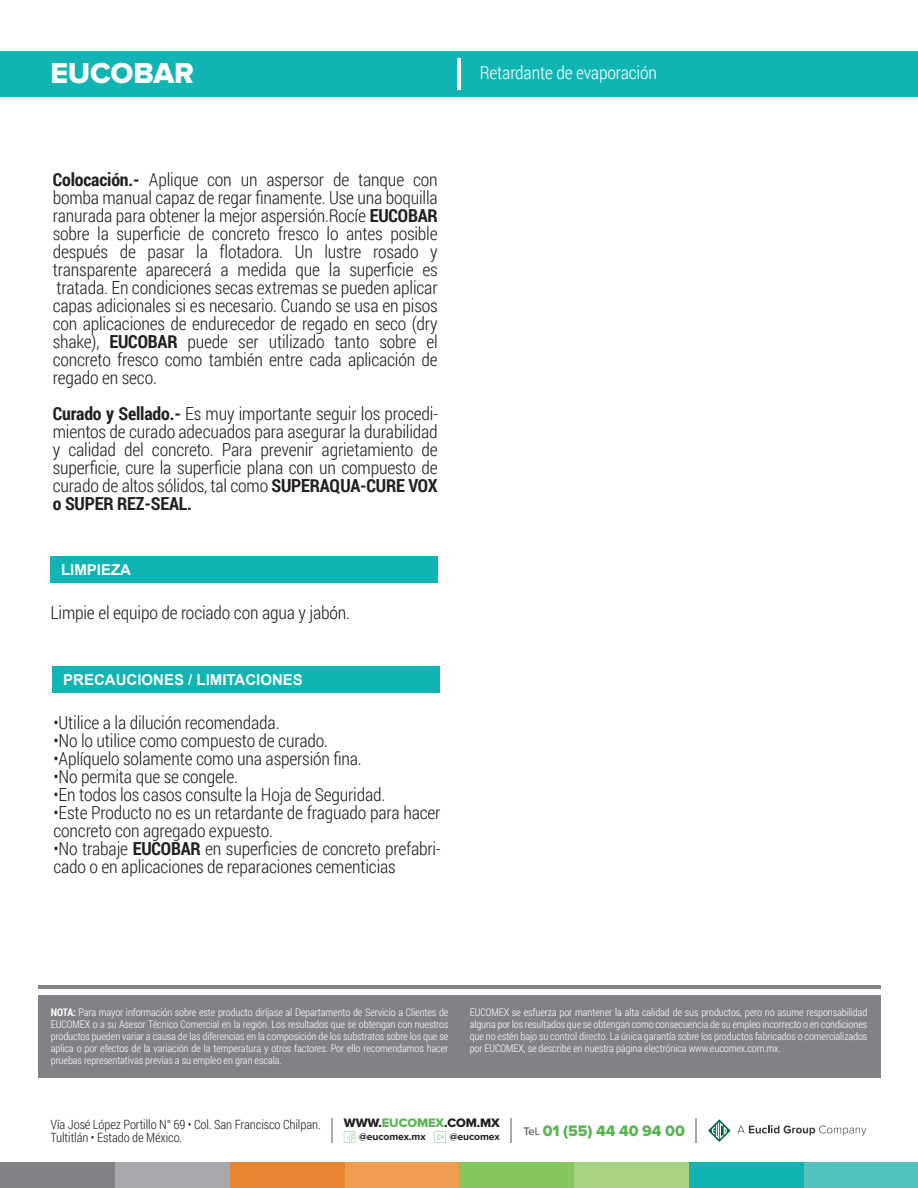
<style>
.page{position:relative;width:918px;height:1188px;background:#fff}
.page>*{position:absolute;margin:0;border:0;box-sizing:border-box;transform-origin:0 0}
.t1{font:30px "Proxima Nova A Extrabld";letter-spacing:-.01em;color:#fff}
.t2{font:300 18px/18px "Roboto Condensed";letter-spacing:-.01em;color:#231f20}
.t3{font:300 18px "Roboto Condensed";letter-spacing:-.01em;color:#fff}
.t4{font:15.75px "Proxima Nova A Extrabld";letter-spacing:-.01em;color:#5ab453}
.t5{font:700 15px "Arial";color:#fff}
.t6{font:300 12.75px/12.8px "Roboto Condensed";letter-spacing:-.01em;color:#231f20}
.t7{font:12.75px "Proxima Nova A Extrabld";letter-spacing:-.01em;color:#231f20}
.t8{font:300 10.5px/12px "Roboto Condensed";letter-spacing:-.01em;color:#fff;text-align:justify}
.t9{font:700 10.35px "Proxima Nova A";letter-spacing:-.01em;color:#231f20}
.s1{font-weight:700}
.s2{color:#5ab453}
.s3{font-family:"Proxima Nova A";font-size:11.25px;color:#333739}
</style>
<div class="page">
<div style="left:0;top:51px;width:918px;height:45px;background:#10b5b3"></div>
<div style="left:38px;top:995px;width:843px;height:82px;background:#808285"></div>
<hr style="left:38px;top:985px;width:843px;height:3px;background:#808285">
<div style="left:51px;top:556px;width:387px;height:27px;background:#10b5b3"></div>
<div style="left:804px;top:1162px;width:114px;height:26px;background:#52c2bf"></div>
<div style="left:689px;top:1162px;width:115px;height:26px;background:#10b5b3"></div>
<div style="left:574px;top:1162px;width:115px;height:26px;background:#a6d281"></div>
<div style="left:459px;top:1162px;width:115px;height:26px;background:#85c65d"></div>
<div style="left:345px;top:1162px;width:114px;height:26px;background:#ee9e4e"></div>
<div style="left:230px;top:1162px;width:115px;height:26px;background:#e88530"></div>
<div style="left:115px;top:1162px;width:115px;height:26px;background:#a8a9ad"></div>
<div style="left:0;top:1162px;width:115px;height:26px;background:#808285"></div>
<hr style="left:457px;top:58px;width:4px;height:31px;background:#fff">
<svg style="left:708px;top:1119px;width:23px;height:23px"></svg>
<svg style="left:738px;top:1125px;width:129px;height:11px"></svg>
<svg style="left:435px;top:1131px;width:11px;height:12px"></svg>
<svg style="left:344px;top:1131px;width:11px;height:12px"></svg>
<svg style="left:696px;top:1118px;width:1px;height:25px"></svg>
<svg style="left:511px;top:1118px;width:1px;height:25px"></svg>
<hr style="left:331px;top:1118px;width:2px;height:25px;background:#a8a9ad">
<div style="left:53px;top:666px;width:387px;height:27px;background:#10b5b3"></div>
<h1 class="t1" style="left:51px;top:56px;width:145px">EUCOBAR</h1>
<p class="t3" style="left:480px;top:60px;width:179px">Retardante de evaporación</p>
<p class="t2" style="left:53px;top:170px;width:387px;text-align:justify"><span class="s1">Colocación.-</span> Aplique con un aspersor de tanque con bomba manual capaz de regar finamente. Use una boquilla ranurada para obtener la mejor aspersión.Rocíe <span class="s1">EUCOBAR </span>sobre la superficie de concreto fresco lo antes posible después de pasar la flotadora. Un lustre rosado y transparente aparecerá a medida que la superficie es tratada. En condiciones secas extremas se pueden aplicar capas adicionales si es necesario. Cuando se usa en pisos con aplicaciones de endurecedor de regado en seco (dry shake), <span class="s1">EUCOBAR</span> puede ser utilizado tanto sobre el concreto fresco como también entre cada aplicación de regado en seco.</p>
<p class="t2" style="left:53px;top:404px;width:387px;text-align:justify"><span class="s1">Curado y Sellado.-</span> Es muy importante seguir los procedi&shy;mientos de curado adecuados para asegurar la durabilidad y calidad del concreto. Para prevenir agrietamiento de superficie, cure la superficie plana con un compuesto de curado de altos sólidos, tal como <span class="s1">SUPERAQUA-CURE VOX o SUPER REZ-SEAL.</span></p>
<p class="t5" style="left:61px;top:559px;width:72px">LIMPIEZA</p>
<p class="t2" style="left:51px;top:603px;width:301px">Limpie el equipo de rociado con agua y jabón.</p>
<p class="t5" style="left:63px;top:669px;width:241px">PRECAUCIONES / LIMITACIONES</p>
<p class="t2" style="left:54px;top:713px;width:228px">•Utilice a la dilución recomendada.</p>
<p class="t2" style="left:54px;top:731px;width:276px">•No lo utilice como compuesto de curado.</p>
<p class="t2" style="left:54px;top:749px;width:310px">•Aplíquelo solamente como una aspersión fina.</p>
<p class="t2" style="left:54px;top:767px;width:186px">•No permita que se congele.</p>
<p class="t2" style="left:54px;top:785px;width:333px">•En todos los casos consulte la Hoja de Seguridad.</p>
<p class="t2" style="left:54px;top:803px;width:389px">•Este Producto no es un retardante de fraguado para hacer concreto con agregado expuesto.</p>
<p class="t2" style="left:54px;top:839px;width:388px">•No trabaje <span class="s1">EUCOBAR</span> en superficies de concreto prefabri&shy;cado o en aplicaciones de reparaciones cementicias</p>
<p class="t8" style="left:51px;top:1006px;width:399px"><span class="s1">NOTA:</span> Para mayor información sobre este producto diríjase al Departamento de Servicio a Clientes de EUCOMEX o a su Asesor Técnico Comercial en la región. Los resultados que se obtengan con nuestros productos pueden variar a causa de las diferencias en la composición de los substratos sobre los que se aplica o por efectos de la variación de la temperatura y otros factores. Por ello recomendamos hacer pruebas representativas previas a su empleo en gran escala.</p>
<p class="t8" style="left:470px;top:1006px;width:399px">EUCOMEX se esfuerza por mantener la alta calidad de sus productos, pero no asume responsabilidad alguna por los resultados que se obtengan como consecuencia de su empleo incorrecto o en condiciones que no estén bajo su control directo. La única garantía sobre los productos fabricados o comercializados por EUCOMEX, se describe en nuestra página electrónica www.eucomex.com.mx.</p>
<p class="t7" style="left:344px;top:1115px;width:157px">WWW.<span class="s2">EUCOMEX</span>.COM.MX</p>
<p class="t9" style="left:359px;top:1131px;width:68px">@eucomex.mx</p>
<p class="t9" style="left:449px;top:1131px;width:52px">@eucomex</p>
<p class="t6" style="left:51px;top:1118px;width:272px">Vía José López Portillo N° 69 • Col. San Francisco Chilpan.<br>Tultitlán • Estado de México.</p>
<p class="t4" style="left:523px;top:1122px;width:163px"><span class="s3">Tel.</span> 01 (55) 44 40 94 00</p>
</div>
